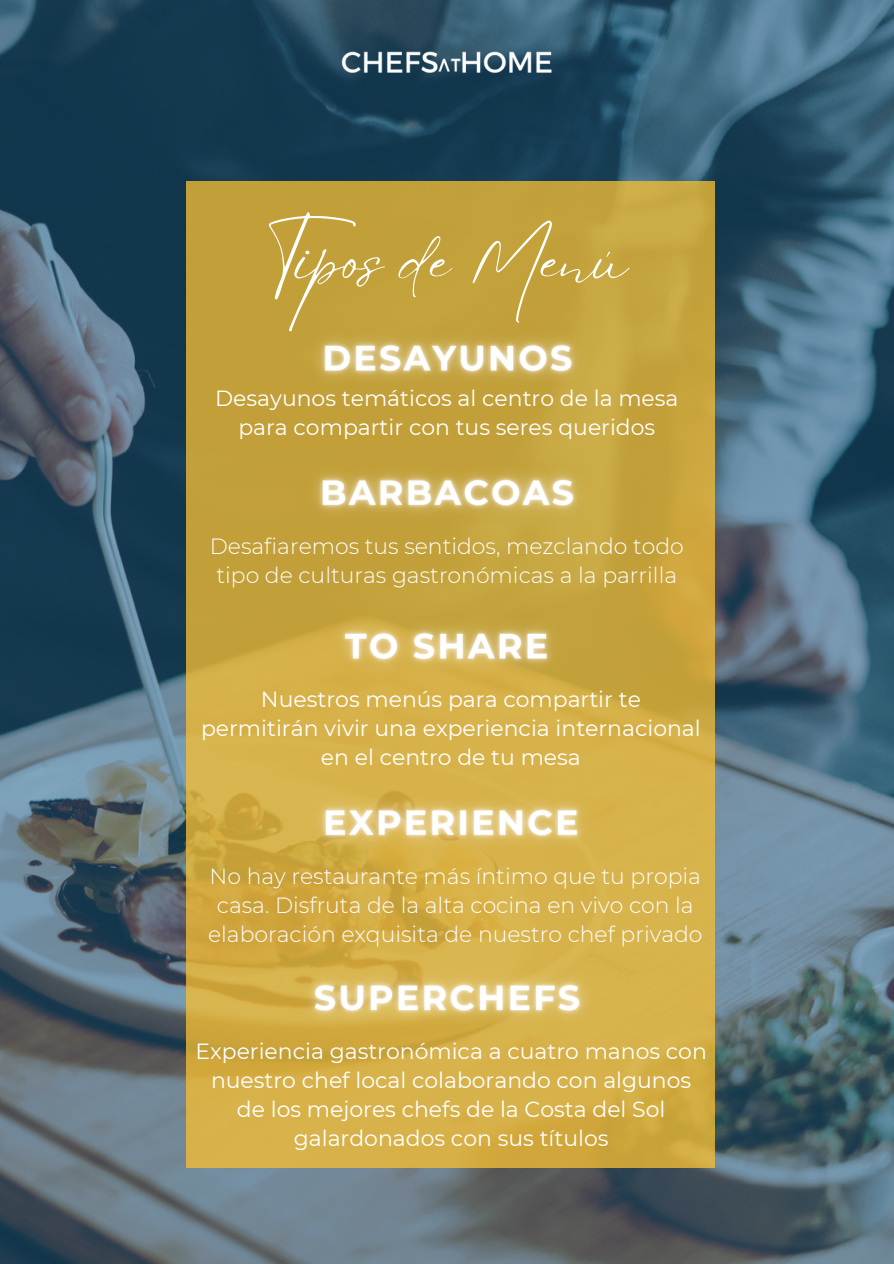
<style>
.page{position:relative;width:894px;height:1264px;background:#fff}
.page>*{position:absolute;margin:0;border:0;box-sizing:border-box;transform-origin:0 0}
.t1{font:61.35px "Eyesome Script";color:#fff}
.t2{font:21.9px/29px "Montserrat";color:#fff;text-align:center}
.t3{font:300 21.9px/29px "Montserrat";color:#fff;text-align:center}
</style>
<div class="page">
<img style="left:0;top:0;width:893px;height:1263px">
<div style="left:186px;top:181px;width:529px;height:986px;background:linear-gradient(to right,#cba63f,#cfab43)"></div>
<img style="left:322px;top:0;width:249px;height:133px">
<img style="left:290px;top:305px;width:316px;height:106px">
<img style="left:288px;top:439px;width:320px;height:106px">
<img style="left:314px;top:592px;width:268px;height:107px">
<img style="left:291px;top:769px;width:321px;height:107px">
<img style="left:281px;top:944px;width:333px;height:106px">
<h1 class="t1" style="left:266px;top:222px;width:363px">Tipos de Menú</h1>
<p class="t2" style="left:215px;top:384px;width:465px">Desayunos temáticos al centro de la mesa para compartir con tus seres queridos</p>
<p class="t3" style="left:210px;top:531px;width:475px">Desafiaremos tus sentidos, mezclando todo tipo de culturas gastronómicas a la parrilla</p>
<p class="t2" style="left:201px;top:685px;width:501px">Nuestros menús para compartir te permitirán vivir una experiencia internacional en el centro de tu mesa</p>
<p class="t3" style="left:208px;top:861px;width:496px">No hay restaurante más íntimo que tu propia casa. Disfruta de la alta cocina en vivo con la elaboración exquisita de nuestro chef privado</p>
<p class="t2" style="left:195px;top:1036px;width:513px">Experiencia gastronómica a cuatro manos con nuestro chef local colaborando con algunos de los mejores chefs de la Costa del Sol galardonados con sus títulos</p>
</div>
